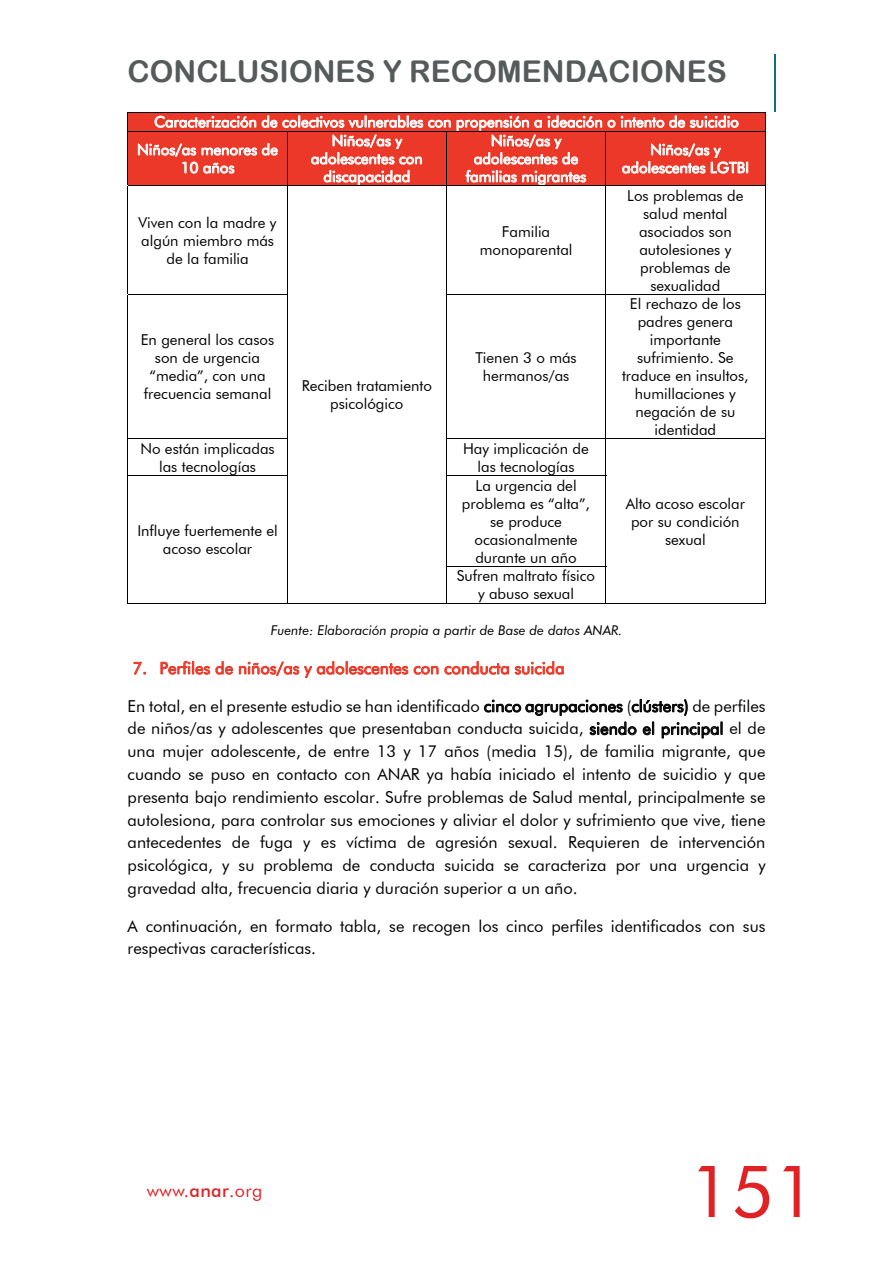
<style>
.page{position:relative;width:893px;height:1263px;background:#fff}
.page>*{position:absolute;margin:0;border:0;box-sizing:border-box;transform-origin:0 0}
.t1{font:72px "Futura BT";color:#e12225}
.t2{font:30px "Arial Rounded MT Bold";color:#555a5b}
.t3{font:18px "Futura BT";letter-spacing:.02em;color:#e12225}
.t4{font:16.5px/22.8px "Futura Bk BT";color:#000;text-align:justify}
.t5{font:16.5px "Futura Bk BT";color:#eb3828}
.t6{font:15px/18px "Futura Bk BT";color:#000;text-align:center}
.t7{font:15px/18px "Futura Bk BT";color:#fff;text-align:center}
.t8{font:italic 13.5px "Futura Bk BT";color:#000}
.s1{font-weight:500}
</style>
<div class="page">
<hr style="left:774px;top:54px;width:1px;height:58px;background:#0e6e7d">
<div style="left:128px;top:113px;width:637px;height:18px;background:#eb3828"></div>
<hr style="left:128px;top:112px;width:637px;height:1px;background:#000">
<svg style="left:765px;top:112px;width:1px;height:19px"></svg>
<div style="left:128px;top:131px;width:159px;height:54px;background:#eb3828"></div>
<div style="left:288px;top:131px;width:158px;height:54px;background:#eb3828"></div>
<div style="left:447px;top:131px;width:158px;height:54px;background:#eb3828"></div>
<div style="left:606px;top:131px;width:159px;height:54px;background:#eb3828"></div>
<hr style="left:128px;top:131px;width:637px;height:1px;background:#000">
<hr style="left:128px;top:131px;width:1px;height:54px;background:#000">
<hr style="left:287px;top:131px;width:1px;height:54px;background:#000">
<hr style="left:446px;top:131px;width:1px;height:54px;background:#000">
<hr style="left:605px;top:131px;width:1px;height:54px;background:#000">
<hr style="left:765px;top:131px;width:1px;height:54px;background:#000">
<hr style="left:128px;top:185px;width:637px;height:1px;background:#000">
<hr style="left:128px;top:186px;width:1px;height:108px;background:#000">
<hr style="left:287px;top:186px;width:1px;height:108px;background:#000">
<hr style="left:446px;top:186px;width:1px;height:108px;background:#000">
<hr style="left:605px;top:186px;width:1px;height:108px;background:#000">
<hr style="left:765px;top:186px;width:1px;height:108px;background:#000">
<hr style="left:128px;top:294px;width:160px;height:1px;background:#000">
<hr style="left:446px;top:294px;width:319px;height:1px;background:#000">
<hr style="left:128px;top:295px;width:1px;height:144px;background:#000">
<hr style="left:287px;top:295px;width:1px;height:144px;background:#000">
<hr style="left:446px;top:295px;width:1px;height:144px;background:#000">
<hr style="left:605px;top:295px;width:1px;height:144px;background:#000">
<hr style="left:765px;top:295px;width:1px;height:144px;background:#000">
<hr style="left:128px;top:439px;width:160px;height:1px;background:#000">
<hr style="left:446px;top:439px;width:319px;height:1px;background:#000">
<hr style="left:128px;top:439px;width:1px;height:36px;background:#000">
<hr style="left:287px;top:439px;width:1px;height:36px;background:#000">
<hr style="left:446px;top:439px;width:1px;height:36px;background:#000">
<hr style="left:605px;top:439px;width:1px;height:36px;background:#000">
<hr style="left:765px;top:439px;width:1px;height:36px;background:#000">
<hr style="left:128px;top:475px;width:160px;height:1px;background:#000">
<hr style="left:446px;top:475px;width:160px;height:1px;background:#000">
<hr style="left:128px;top:476px;width:1px;height:90px;background:#000">
<hr style="left:287px;top:476px;width:1px;height:90px;background:#000">
<hr style="left:446px;top:476px;width:1px;height:90px;background:#000">
<hr style="left:605px;top:476px;width:1px;height:90px;background:#000">
<hr style="left:765px;top:476px;width:1px;height:90px;background:#000">
<hr style="left:446px;top:566px;width:160px;height:1px;background:#000">
<hr style="left:128px;top:567px;width:1px;height:36px;background:#000">
<hr style="left:128px;top:603px;width:159px;height:1px;background:#000">
<hr style="left:287px;top:567px;width:1px;height:36px;background:#000">
<hr style="left:288px;top:603px;width:158px;height:1px;background:#000">
<hr style="left:446px;top:567px;width:1px;height:36px;background:#000">
<hr style="left:447px;top:603px;width:158px;height:1px;background:#000">
<hr style="left:605px;top:567px;width:1px;height:36px;background:#000">
<hr style="left:606px;top:603px;width:159px;height:1px;background:#000">
<hr style="left:765px;top:567px;width:1px;height:36px;background:#000">
<p class="t2" style="left:128px;top:54px;width:601px">CONCLUSIONES Y RECOMENDACIONES</p>
<p class="t7" style="left:137px;top:108px;width:603px;line-height:27.8px;text-align:left;text-indent:17px">Caracterización de colectivos vulnerables con propensión a ideación o intento de suicidio<br>Niños/as menores de</p>
<p class="t7" style="left:181px;top:158px;width:55px">10 años</p>
<p class="t7" style="left:311px;top:131px;width:113px">Niños/as y adolescentes con discapacidad</p>
<p class="t7" style="left:466px;top:131px;width:122px">Niños/as y adolescentes de familias migrantes</p>
<p class="t7" style="left:622px;top:140px;width:129px">Niños/as y adolescentes LGTBI</p>
<p class="t6" style="left:139px;top:213px;width:140px">Viven con la madre y algún miembro más de la familia</p>
<p class="t6" style="left:141px;top:331px;width:135px">En general los casos son de urgencia “media”, con una frecuencia semanal</p>
<p class="t6" style="left:302px;top:376px;width:132px">Reciben tratamiento psicológico</p>
<p class="t6" style="left:480px;top:222px;width:94px">Familia monoparental</p>
<p class="t6" style="left:475px;top:349px;width:103px">Tienen 3 o más hermanos/as</p>
<p class="t6" style="left:140px;top:439px;width:136px">No están implicadas las tecnologías</p>
<p class="t6" style="left:463px;top:439px;width:127px">Hay implicación de las tecnologías</p>
<p class="t6" style="left:627px;top:186px;width:118px">Los problemas de salud mental asociados son autolesiones y problemas de sexualidad</p>
<p class="t6" style="left:622px;top:295px;width:128px">El rechazo de los padres genera importante sufrimiento. Se traduce en insultos, humillaciones y negación de su identidad</p>
<p class="t6" style="left:457px;top:476px;width:140px">La urgencia del problema es “alta”, se produce ocasionalmente durante un año<br>Sufren maltrato físico y abuso sexual</p>
<p class="t8" style="left:271px;top:621px;width:353px">Fuente: Elaboración propia a partir de Base de datos ANAR.</p>
<p class="t5" style="left:133px;top:658px;width:433px">7. Perfiles de niños/as y adolescentes con conducta suicida</p>
<p class="t4" style="left:128px;top:694px;width:639px">En total, en el presente estudio se han identificado cinco agrupaciones (clústers) de perfiles de niños/as y adolescentes que presentaban conducta suicida, siendo el principal el de una mujer adolescente, de entre 13 y 17 años (media 15), de familia migrante, que cuando se puso en contacto con ANAR ya había iniciado el intento de suicidio y que presenta bajo rendimiento escolar. Sufre problemas de Salud mental, principalmente se autolesiona, para controlar sus emociones y aliviar el dolor y sufrimiento que vive, tiene antecedentes de fuga y es víctima de agresión sexual. Requieren de intervención psicológica, y su problema de conducta suicida se caracteriza por una urgencia y gravedad alta, frecuencia diaria y duración superior a un año.</p>
<p class="t4" style="left:128px;top:914px;width:639px">A continuación, en formato tabla, se recogen los cinco perfiles identificados con sus respectivas características.</p>
<p class="t6" style="left:626px;top:494px;width:121px">Alto acoso escolar por su condición sexual</p>
<p class="t6" style="left:137px;top:521px;width:142px">Influye fuertemente el acoso escolar</p>
<p class="t3" style="left:147px;top:1179px;width:117px">www.<span class="s1">anar</span>.org</p>
<h1 class="t1" style="left:689px;top:1148px;width:129px">151</h1>
</div>
